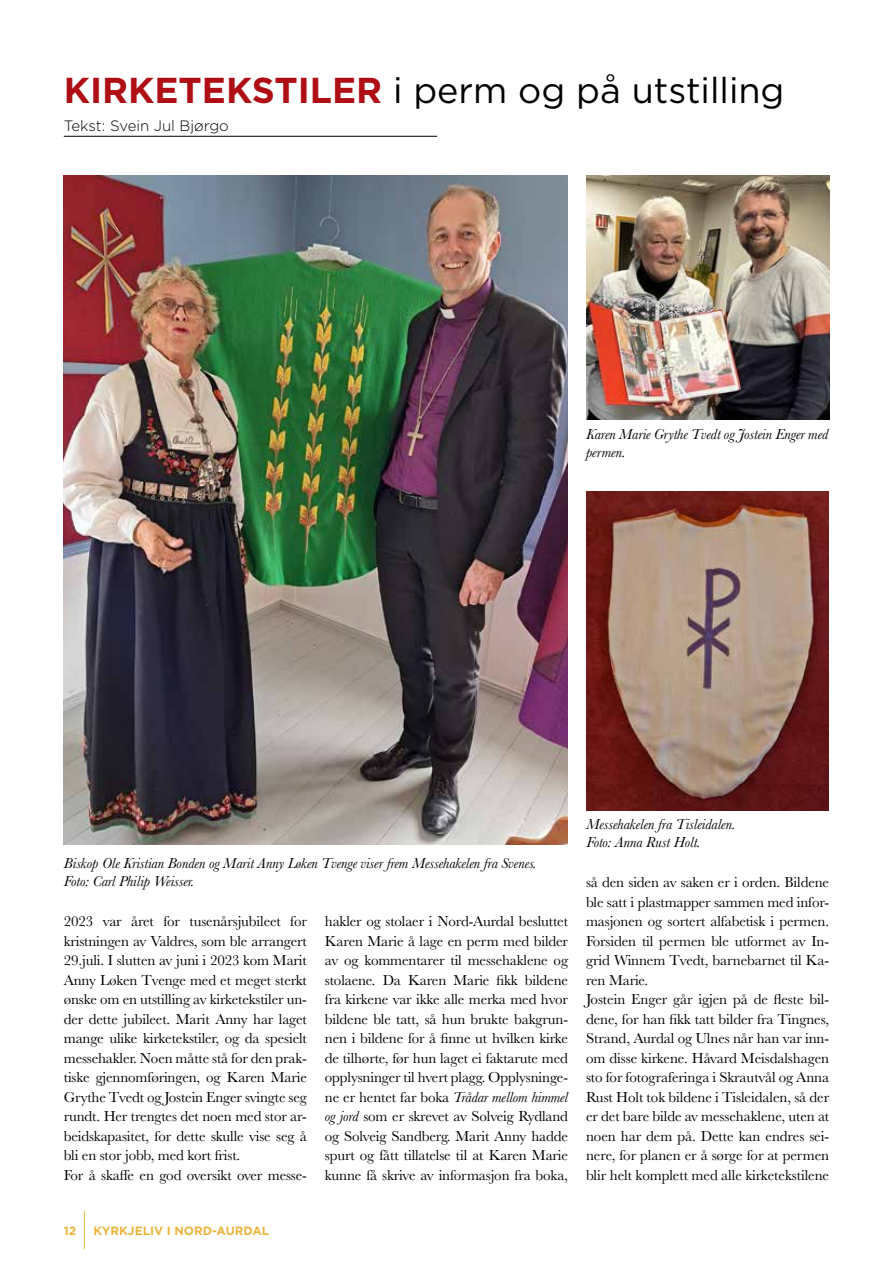
<style>
.page{position:relative;width:893px;height:1263px;background:#fff}
.page>*{position:absolute;margin:0;border:0;box-sizing:border-box;transform-origin:0 0}
.t1{font:36px "Gotham";color:#000}
.t2{font:15px/19.5px "Baskerville";letter-spacing:-.01em;color:#000}
.t3{font:italic 15px/18px "Baskerville";letter-spacing:-.005em;color:#000}
.t4{font:300 15px "Gotham";color:#000}
.t5{font:700 12px "Gotham";color:#ecb53f}
.s1{font-weight:700;color:#ae0e14}
.s2{font-style:italic}
</style>
<div class="page">
<hr style="left:84px;top:1211px;width:1px;height:38px;background:#ecb53f">
<hr style="left:64px;top:136px;width:373px;height:1px;background:#000">
<img style="left:586px;top:176px;width:243px;height:243px">
<img style="left:64px;top:176px;width:503px;height:669px">
<img style="left:586px;top:492px;width:243px;height:319px">
<h1 class="t1" style="left:64px;top:67px;width:722px"><span class="s1">KIRKETEKSTILER</span> i perm og på utstilling</h1>
<p class="t4" style="left:64px;top:116px;width:167px">Tekst: Svein Jul Bjørgo</p>
<p class="t3" style="left:586px;top:425px;width:244px">Karen Marie Grythe Tvedt og Jostein Enger med permen.</p>
<p class="t3" style="left:64px;top:854px;width:474px">Biskop Ole Kristian Bonden og Marit Anny Løken Tvenge viser frem Messehakelen fra Svenes.<br>Foto: Carl Philip Weisser.</p>
<p class="t2" style="left:64px;top:912px;width:245px">2023 var året for tusenårsjubileet for kristningen av Valdres, som ble arrangert 29.juli. I slutten av juni i 2023 kom Marit Anny Løken Tvenge med et meget sterkt ønske om en utstilling av kirketekstiler un&shy;der dette jubileet. Marit Anny har laget mange ulike kirketekstiler, og da spesielt messehakler. Noen måtte stå for den prak&shy;tiske gjennomføringen, og Karen Marie Grythe Tvedt og Jostein Enger svingte seg rundt. Her trengtes det noen med stor ar&shy;beidskapasitet, for dette skulle vise seg å bli en stor jobb, med kort frist.<br>For å skaffe en god oversikt over messe-</p>
<p class="t2" style="left:325px;top:912px;width:245px;text-align:justify">hakler og stolaer i Nord-Aurdal besluttet Karen Marie å lage en perm med bilder av og kommentarer til messehaklene og stolaene. Da Karen Marie fikk bildene fra kirkene var ikke alle merka med hvor bildene ble tatt, så hun brukte bakgrun&shy;nen i bildene for å finne ut hvilken kirke de tilhørte, før hun laget ei faktarute med opplysninger til hvert plagg. Opplysninge&shy;ne er hentet far boka <span class="s2">Trådar mellom himmel og jord</span> som er skrevet av Solveig Rydland og Solveig Sandberg. Marit Anny hadde spurt og fått tillatelse til at Karen Marie kunne få skrive av informasjon fra boka,</p>
<p class="t3" style="left:586px;top:815px;width:151px">Messehakelen fra Tisleidalen.<br>Foto: Anna Rust Holt.</p>
<p class="t2" style="left:586px;top:873px;width:245px">så den siden av saken er i orden. Bildene ble satt i plastmapper sammen med infor&shy;masjonen og sortert alfabetisk i permen.<br>Forsiden til permen ble utformet av In&shy;grid Winnem Tvedt, barnebarnet til Ka&shy;ren Marie.<br>Jostein Enger går igjen på de fleste bil&shy;dene, for han fikk tatt bilder fra Tingnes, Strand, Aurdal og Ulnes når han var inn&shy;om disse kirkene. Håvard Meisdalshagen sto for fotograferinga i Skrautvål og Anna Rust Holt tok bildene i Tisleidalen, så der er det bare bilde av messehaklene, uten at noen har dem på. Dette kan endres sei&shy;nere, for planen er å sørge for at permen blir helt komplett med alle kirketekstilene</p>
<p class="t5" style="left:64px;top:1222px;width:14px">12</p>
<p class="t5" style="left:94px;top:1222px;width:177px">KYRKJELIV I NORD-AURDAL</p>
</div>
